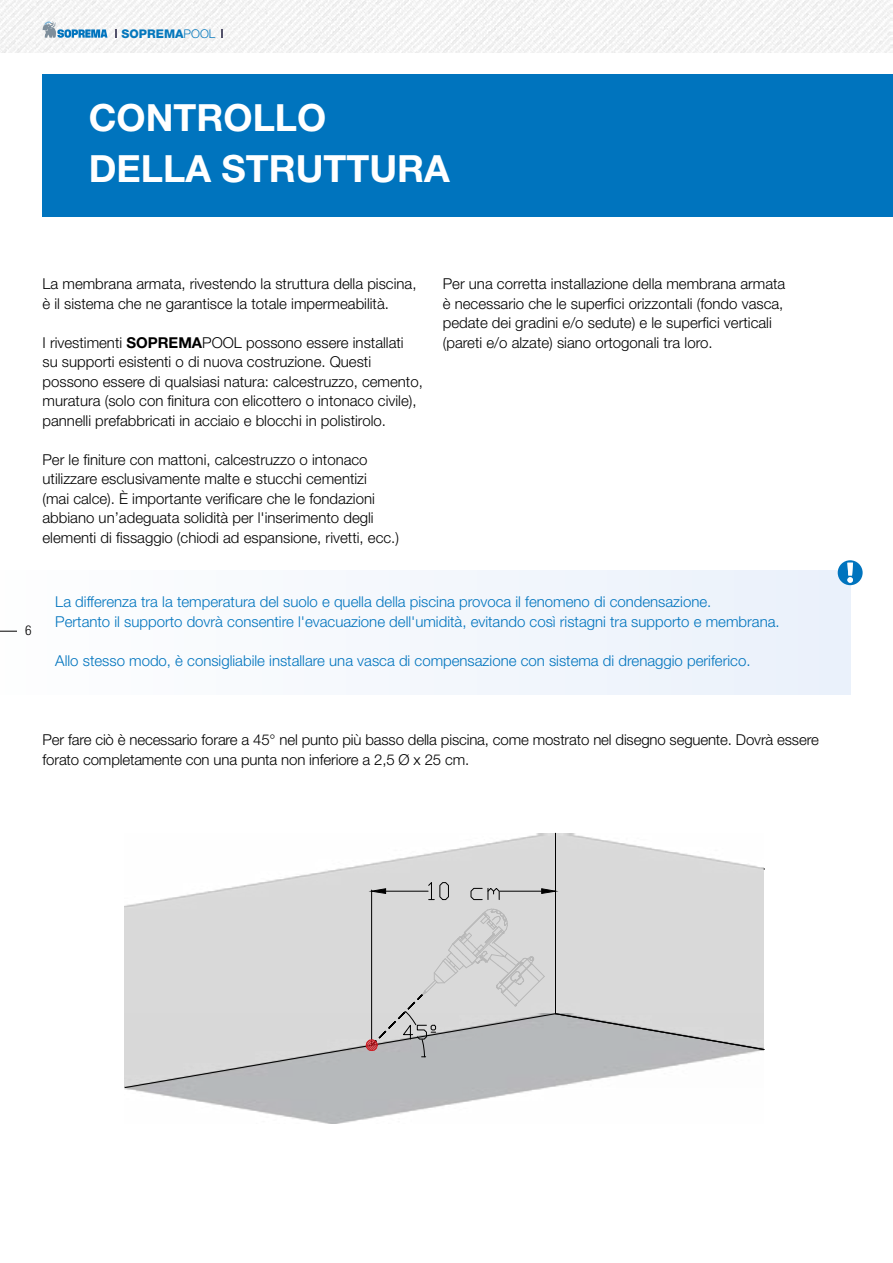
<style>
.page{position:relative;width:893px;height:1263px;background:#fff}
.page>*{position:absolute;margin:0;border:0;box-sizing:border-box;transform-origin:0 0}
.t1{font:700 37.5px/51px "Helvetica Neue LT Std";color:#fff}
.t2{font:300 15px/19.5px "Helvetica Neue LT Std";color:#000}
.t3{font:300 15px/19.5px "Helvetica Neue LT Std";color:#0074be}
.t4{font:300 condensed 13.5px "Helvetica Neue LT Std";color:#000}
.t5{font:800 12px "Helvetica Neue LT Pro";color:#0578bd}
.s1{font-weight:300}
.s2{font-weight:700}
</style>
<div class="page">
<div style="left:43px;top:74px;width:850px;height:143px;background:#0074be"></div>
<div style="left:0;top:570px;width:850px;height:125px;background:#f4f7fc"></div>
<svg style="left:838px;top:560px;width:25px;height:25px"></svg>
<img style="left:125px;top:833px;width:430px;height:76px">
<img style="left:125px;top:1089px;width:417px;height:34px">
<hr style="left:371px;top:890px;width:1px;height:155px;background:#000">
<hr style="left:386px;top:891px;width:42px;height:1px;background:#000">
<hr style="left:500px;top:891px;width:42px;height:1px;background:#000">
<svg style="left:428px;top:882px;width:6px;height:18px"></svg>
<svg style="left:440px;top:882px;width:9px;height:18px"></svg>
<svg style="left:471px;top:888px;width:11px;height:12px"></svg>
<svg style="left:488px;top:888px;width:11px;height:12px"></svg>
<svg style="left:371px;top:888px;width:15px;height:6px"></svg>
<svg style="left:541px;top:888px;width:14px;height:6px"></svg>
<svg style="left:555px;top:833px;width:210px;height:76px"></svg>
<hr style="left:555px;top:833px;width:1px;height:30px;background:#000">
<svg style="left:124px;top:909px;width:641px;height:180px;background:#d0d0d1"></svg>
<img style="left:0;top:0;width:893px;height:52px">
<svg style="left:43px;top:22px;width:64px;height:16px"></svg>
<svg style="left:0;top:631px;width:17px;height:1px"></svg>
<p class="t5" style="left:122px;top:26px;width:95px">SOPREMA<span class="s1">POOL</span></p>
<h1 class="t1" style="left:89px;top:91px;width:363px">CONTROLLO<br>DELLA STRUTTURA</h1>
<p class="t2" style="left:43px;top:274px;width:375px">La membrana armata, rivestendo la struttura della piscina, è il sistema che ne garantisce la totale impermeabilità.</p>
<p class="t2" style="left:43px;top:332px;width:382px">I rivestimenti <span class="s2">SOPREMA</span>POOL possono essere installati<br>su supporti esistenti o di nuova costruzione. Questi possono essere di qualsiasi natura: calcestruzzo, cemento, muratura (solo con finitura con elicottero o intonaco civile), pannelli prefabbricati in acciaio e blocchi in polistirolo.</p>
<p class="t2" style="left:43px;top:449px;width:358px">Per le finiture con mattoni, calcestruzzo o intonaco utilizzare esclusivamente malte e stucchi cementizi<br>(mai calce). È importante verificare che le fondazioni abbiano un’adeguata solidità per l'inserimento degli elementi di fissaggio (chiodi ad espansione, rivetti, ecc.)</p>
<p class="t2" style="left:443px;top:274px;width:344px">Per una corretta installazione della membrana armata è necessario che le superfici orizzontali (fondo vasca, pedate dei gradini e/o sedute) e le superfici verticali (pareti e/o alzate) siano ortogonali tra loro.</p>
<p class="t4" style="left:25px;top:622px;width:8px">6</p>
<p class="t3" style="left:55px;top:592px;width:726px">La differenza tra la temperatura del suolo e quella della piscina provoca il fenomeno di condensazione.<br>Pertanto il supporto dovrà consentire l'evacuazione dell'umidità, evitando così ristagni tra supporto e membrana.</p>
<p class="t3" style="left:55px;top:650px;width:697px">Allo stesso modo, è consigliabile installare una vasca di compensazione con sistema di drenaggio periferico.</p>
<p class="t2" style="left:43px;top:730px;width:778px">Per fare ciò è necessario forare a 45° nel punto più basso della piscina, come mostrato nel disegno seguente. Dovrà essere forato completamente con una punta non inferiore a 2,5 Ø x 25 cm.</p>
</div>
